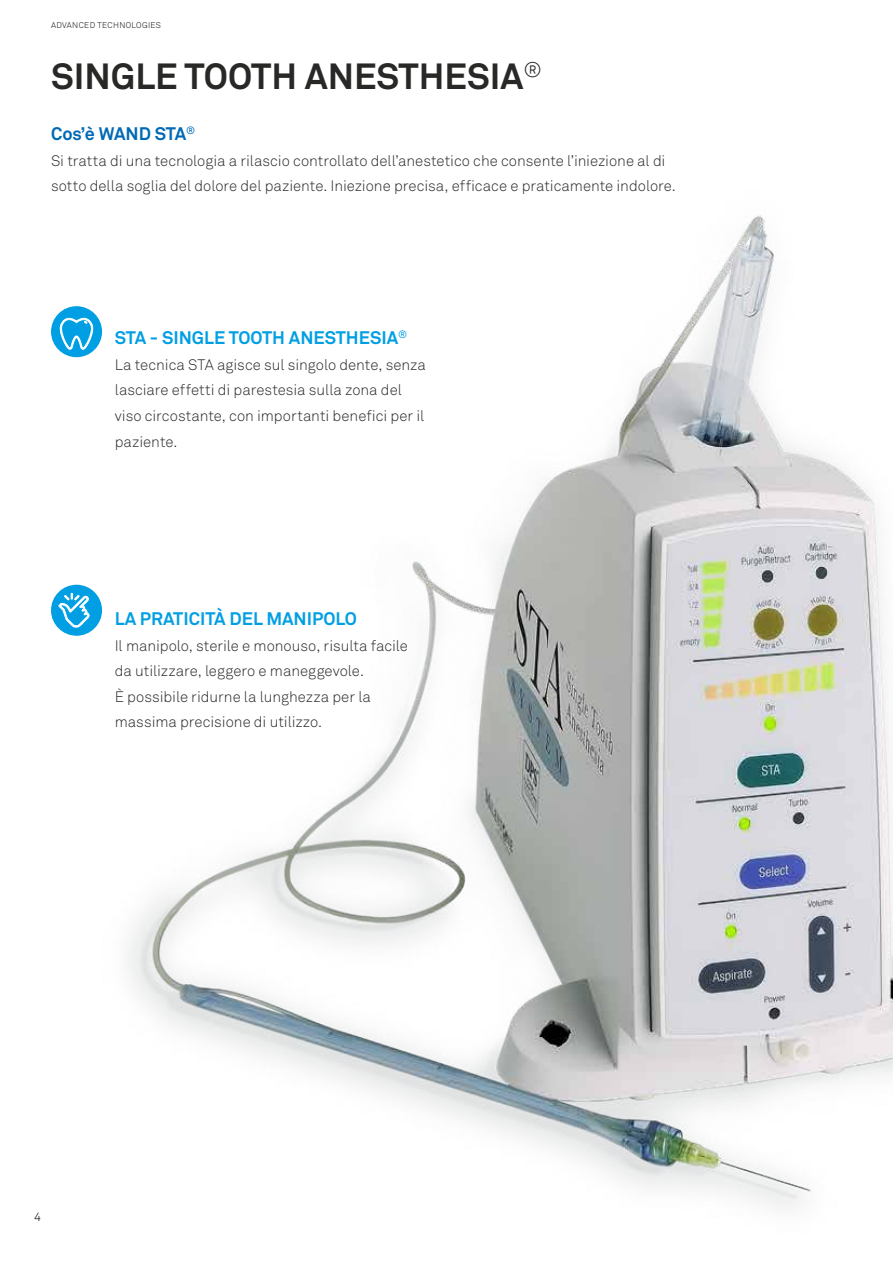
<style>
.page{position:relative;width:893px;height:1263px;background:#fff}
.page>*{position:absolute;margin:0;border:0;box-sizing:border-box;transform-origin:0 0}
.t1{font:700 36px "Akkurat Pro";color:#282827}
.t2{font:700 18px "Akkurat Pro";color:#009fe3}
.t3{font:700 18px "Akkurat Pro";color:#0069b4}
.t4{font:15px/25.5px "Akkurat Light Pro";color:#282827}
.t5{font:12px "Akkurat Light Pro";color:#000}
.t6{font:8.25px "Akkurat Light Pro";letter-spacing:.045em;color:#000}
</style>
<div class="page">
<img style="left:51px;top:215px;width:842px;height:994px">
<div style="left:51px;top:306px;width:51px;height:51px;background:#009fe3;border-radius:50%"></div>
<svg style="left:60px;top:318px;width:33px;height:34px"></svg>
<div style="left:51px;top:585px;width:51px;height:51px;background:#009fe3;border-radius:50%"></div>
<svg style="left:58px;top:593px;width:31px;height:34px"></svg>
<p class="t6" style="left:51px;top:20px;width:112px">ADVANCED TECHNOLOGIES</p>
<h1 class="t1" style="left:51px;top:54px;width:492px">SINGLE TOOTH ANESTHESIA<sup>®</sup></h1>
<p class="t3" style="left:51px;top:123px;width:146px">Cos’è WAND STA<sup>®</sup></p>
<p class="t4" style="left:51px;top:148px;width:626px">Si tratta di una tecnologia a rilascio controllato dell’anestetico che consente l’iniezione al di sotto della soglia del dolore del paziente. Iniezione precisa, efficace e praticamente indolore.</p>
<p class="t2" style="left:115px;top:327px;width:294px">STA - SINGLE TOOTH ANESTHESIA<sup>®</sup></p>
<p class="t4" style="left:115px;top:352px;width:313px">La tecnica STA agisce sul singolo dente, senza lasciare effetti di parestesia sulla zona del viso circostante, con importanti benefici per il paziente.</p>
<p class="t2" style="left:115px;top:608px;width:244px">LA PRATICITÀ DEL MANIPOLO</p>
<p class="t4" style="left:115px;top:633px;width:295px">Il manipolo, sterile e monouso, risulta facile da utilizzare, leggero e maneggevole.<br>È possibile ridurne la lunghezza per la massima precisione di utilizzo.</p>
<p class="t5" style="left:34px;top:1210px;width:8px">4</p>
</div>
